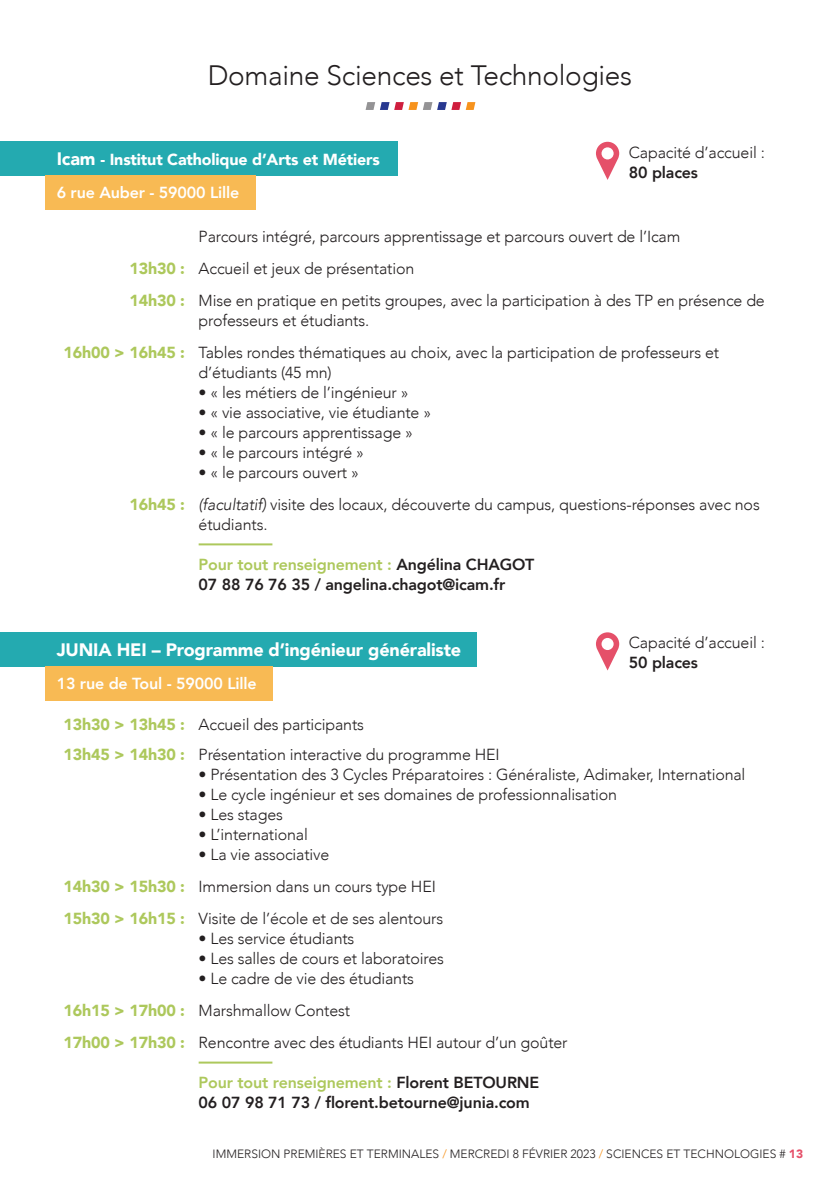
<style>
.page{position:relative;width:840px;height:1191px;background:#fff}
.page>*{position:absolute;margin:0;border:0;box-sizing:border-box;transform-origin:0 0}
.t1{font:300 28px "Avenir";letter-spacing:-.01em;color:#231f20}
.t2{font:900 18px "Avenir";letter-spacing:-.01em;color:#fff}
.t3{font:300 16px/32px "Avenir";letter-spacing:-.01em;color:#231f20}
.t4{font:800 16px/20px "Avenir";letter-spacing:-.01em;color:#231f20}
.t5{font:900 16px/33px "Avenir";letter-spacing:-.01em;color:#fff}
.t6{font:800 16px "Avenir";letter-spacing:-.01em;color:#fff}
.t7{font:300 12px "Avenir";color:#231f20}
.s1{font-size:18px}
.s2{font-weight:800}
.s3{font-weight:900;color:#adc85c}
.s4{font-style:italic}
.s5{color:#adc85c}
.s6{color:#f7931d}
.s7{font-weight:900;color:#e55069}
</style>
<div class="page">
<hr style="left:198px;top:543px;width:74px;height:2px;background:#adc85c">
<hr style="left:198px;top:1061px;width:74px;height:2px;background:#adc85c">
<svg style="left:365px;top:102px;width:110px;height:8px"></svg>
<div style="left:0;top:632px;width:476px;height:34px;background:#24aab0"></div>
<div style="left:45px;top:666px;width:227px;height:34px;background:#f8ba54"></div>
<svg style="left:596px;top:632px;width:23px;height:38px"></svg>
<div style="left:0;top:142px;width:397px;height:34px;background:#24aab0"></div>
<div style="left:45px;top:176px;width:210px;height:34px;background:#f8ba54"></div>
<svg style="left:596px;top:142px;width:23px;height:38px"></svg>
<h1 class="t1" style="left:208px;top:58px;width:425px">Domaine Sciences et Technologies</h1>
<p class="t5" style="left:57px;top:142px;width:324px"><span class="s1">Icam</span> - Institut Catholique d’Arts et Métiers<br><span class="s2">6 rue Auber - 59000 Lille</span></p>
<p class="t3" style="left:628px;top:136px;width:137px">Capacité d’accueil :</p>
<p class="t4" style="left:628px;top:162px;width:71px">80 places</p>
<p class="t3" style="left:129px;top:220px;width:636px;text-indent:69px">Parcours intégré, parcours apprentissage et parcours ouvert de l’Icam<br><span class="s3">13h30 :</span> Accueil et jeux de présentation<br><span class="s3">14h30 :</span> Mise en pratique en petits groupes, avec la participation à des TP en présence de</p>
<p class="t3" style="left:63px;top:304px;width:657px;text-indent:135px">professeurs et étudiants.<br><span class="s3">16h00 &gt; 16h45 :</span> Tables rondes thématiques au choix, avec la participation de professeurs et</p>
<p class="t3" style="left:198px;top:356px;width:134px">d’étudiants (45 mn)</p>
<p class="t3" style="left:198px;top:376px;width:211px">• « les métiers de l’ingénieur »</p>
<p class="t3" style="left:198px;top:396px;width:234px">• « vie associative, vie étudiante »</p>
<p class="t3" style="left:198px;top:416px;width:215px">• « le parcours apprentissage »</p>
<p class="t3" style="left:198px;top:436px;width:167px">• « le parcours intégré »</p>
<p class="t3" style="left:129px;top:456px;width:631px;text-indent:69px">• « le parcours ouvert »<br><span class="s3">16h45 :</span> <span class="s4">(facultatif)</span> visite des locaux, découverte du campus, questions-réponses avec nos</p>
<p class="t3" style="left:198px;top:508px;width:70px">étudiants.</p>
<p class="t4" style="left:198px;top:554px;width:337px"><span class="s5">Pour tout renseignement :</span> Angélina CHAGOT<br>07 88 76 76 35 / angelina.chagot@icam.fr</p>
<p class="t2" style="left:57px;top:634px;width:406px">JUNIA HEI – Programme d’ingénieur généraliste</p>
<p class="t6" style="left:57px;top:670px;width:201px">13 rue de Toul - 59000 Lille</p>
<p class="t3" style="left:628px;top:627px;width:137px">Capacité d’accueil :</p>
<p class="t4" style="left:628px;top:653px;width:71px">50 places</p>
<p class="t3" style="left:63px;top:709px;width:437px;line-height:30px"><span class="s3">13h30 &gt; 13h45 :</span> Accueil des participants<br><span class="s3">13h45 &gt; 14h30 :</span> Présentation interactive du programme HEI</p>
<p class="t3" style="left:198px;top:758px;width:548px">• Présentation des 3 Cycles Préparatoires : Généraliste, Adimaker, International</p>
<p class="t3" style="left:198px;top:778px;width:420px">• Le cycle ingénieur et ses domaines de professionnalisation</p>
<p class="t3" style="left:198px;top:798px;width:86px">• Les stages</p>
<p class="t3" style="left:198px;top:818px;width:111px">• L’international</p>
<p class="t3" style="left:63px;top:838px;width:381px;text-indent:135px">• La vie associative<br><span class="s3">14h30 &gt; 15h30 :</span> Immersion dans un cours type HEI<br><span class="s3">15h30 &gt; 16h15 :</span> Visite de l’école et de ses alentours</p>
<p class="t3" style="left:198px;top:922px;width:157px">• Les service étudiants</p>
<p class="t3" style="left:198px;top:942px;width:247px">• Les salles de cours et laboratoires</p>
<p class="t3" style="left:63px;top:962px;width:505px;text-indent:135px">• Le cadre de vie des étudiants<br><span class="s3">16h15 &gt; 17h00 :</span> Marshmallow Contest<br><span class="s3">17h00 &gt; 17h30 :</span> Rencontre avec des étudiants HEI autour d’un goûter</p>
<p class="t4" style="left:198px;top:1072px;width:342px"><span class="s5">Pour tout renseignement :</span> Florent BETOURNE<br>06 07 98 71 73 / florent.betourne@junia.com</p>
<p class="t7" style="left:212px;top:1146px;width:591px">IMMERSION PREMIÈRES ET TERMINALES <span class="s6">/</span> MERCREDI 8 FÉVRIER 2023 <span class="s6">/</span> SCIENCES ET TECHNOLOGIES # <span class="s7">13</span></p>
</div>
